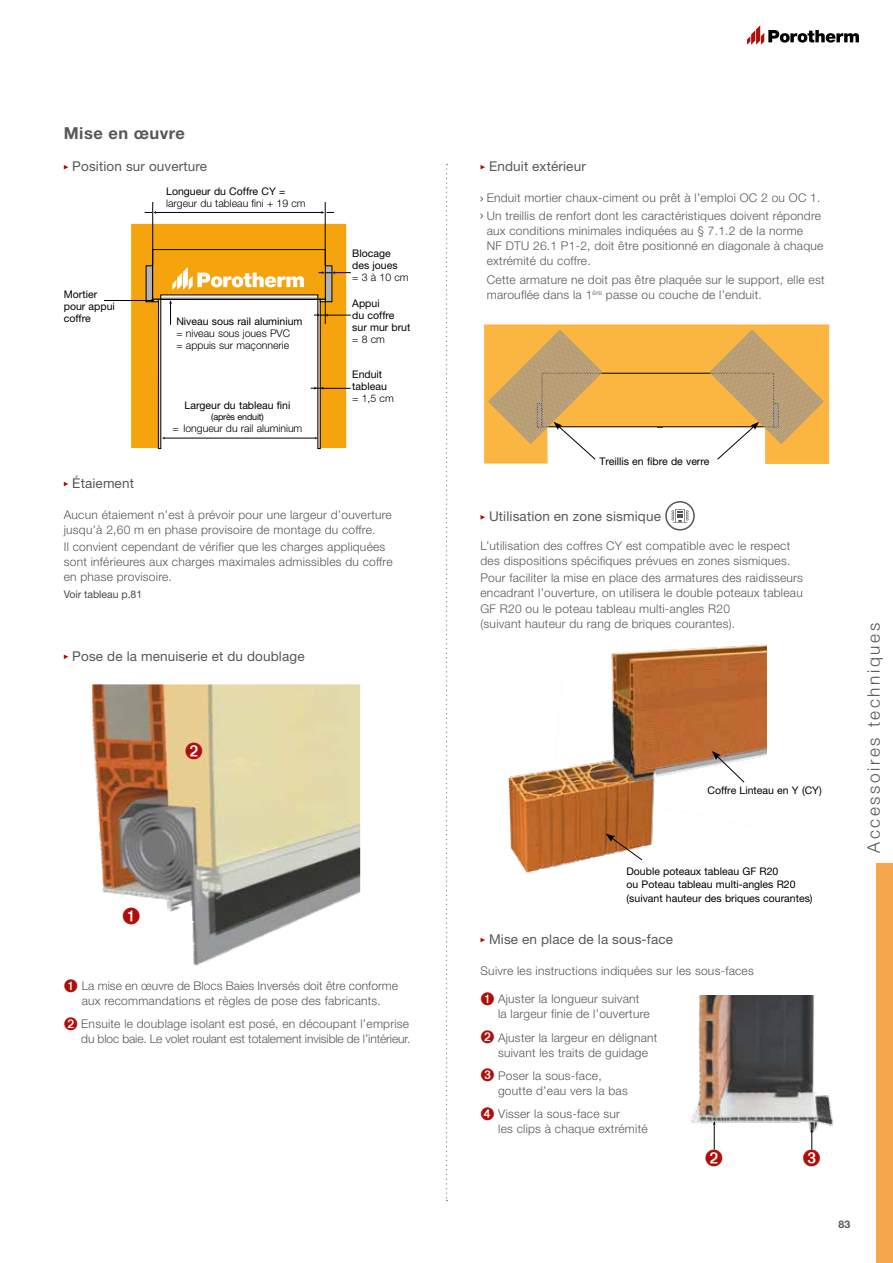
<style>
.page{position:relative;width:893px;height:1263px;background:#fff}
.page>*{position:absolute;margin:0;border:0;box-sizing:border-box;transform-origin:0 0}
.t1{font:300 17.25px "Helvetica Neue LT Std";letter-spacing:.15em;color:#575756}
.t2{font:700 16.5px "Helvetica Neue LT Std";letter-spacing:.03em;color:#575756}
.t3{font:13.5px "Helvetica Neue LT Std";letter-spacing:.01em;color:#575756}
.t4{font:300 12px/15px "Helvetica Neue LT Std";letter-spacing:.02em;color:#575756}
.t5{font:300 12px/15px "Helvetica Neue LT Std";letter-spacing:-.01em;color:#575756;text-align:right}
.t6{font:300 12px/15px "Helvetica Neue LT Std";color:#575756;text-align:center}
.t7{font:10.5px/13.5px "Helvetica Neue LT Std";color:#000}
.t8{font:300 10.5px/12px "Helvetica Neue LT Std";color:#000}
.t9{font:10.5px "Helvetica Neue LT Std";letter-spacing:-.005em;color:#4a4a49}
.t10{font:700 10.5px "Helvetica Neue LT Std";color:#575756}
.t11{font:9px "Helvetica Neue LT Std";letter-spacing:-.02em;color:#000}
.s1{color:#ae0f0a}
</style>
<div class="page">
<svg style="left:747px;top:25px;width:112px;height:20px"></svg>
<div style="left:876px;top:863px;width:17px;height:400px;background:#f6a64d"></div>
<svg style="left:480px;top:196px;width:3px;height:6px"></svg>
<svg style="left:480px;top:213px;width:3px;height:6px"></svg>
<svg style="left:64px;top:482px;width:4px;height:4px"></svg>
<svg style="left:480px;top:165px;width:5px;height:4px"></svg>
<svg style="left:64px;top:654px;width:4px;height:5px"></svg>
<svg style="left:446px;top:164px;width:1px;height:1037px"></svg>
<svg style="left:64px;top:165px;width:4px;height:4px"></svg>
<img style="left:508px;top:644px;width:258px;height:229px">
<svg style="left:712px;top:751px;width:33px;height:32px"></svg>
<svg style="left:606px;top:833px;width:37px;height:28px"></svg>
<svg style="left:130px;top:223px;width:217px;height:226px"></svg>
<div style="left:146px;top:266px;width:7px;height:36px;background:#b1b2b7"></div>
<div style="left:153px;top:250px;width:172px;height:49px;background:#f5a40d"></div>
<div style="left:152px;top:249px;width:174px;height:51px;border:1px solid #000"></div>
<div style="left:158px;top:299px;width:3px;height:150px;border:1px solid #000"></div>
<div style="left:318px;top:299px;width:3px;height:150px;border:1px solid #000"></div>
<hr style="left:152px;top:202px;width:1px;height:64px;background:#000">
<hr style="left:325px;top:202px;width:1px;height:64px;background:#000">
<hr style="left:155px;top:212px;width:167px;height:1px;background:#000">
<svg style="left:145px;top:211px;width:11px;height:3px"></svg>
<svg style="left:321px;top:211px;width:13px;height:3px"></svg>
<hr style="left:164px;top:438px;width:152px;height:1px;background:#000">
<svg style="left:311px;top:386px;width:40px;height:4px"></svg>
<img style="left:92px;top:684px;width:268px;height:282px">
<svg style="left:484px;top:324px;width:345px;height:140px"></svg>
<div style="left:542px;top:373px;width:232px;height:54px;background:#fab640"></div>
<svg style="left:488px;top:330px;width:114px;height:130px"></svg>
<svg style="left:709px;top:330px;width:115px;height:130px"></svg>
<svg style="left:480px;top:938px;width:5px;height:4px"></svg>
<img style="left:690px;top:995px;width:144px;height:136px">
<hr style="left:714px;top:1124px;width:1px;height:31px;background:#000">
<svg style="left:480px;top:515px;width:5px;height:4px"></svg>
<div style="left:665px;top:501px;width:30px;height:29px;border:2px solid #575756;border-radius:50%"></div>
<svg style="left:671px;top:509px;width:18px;height:14px"></svg>
<hr style="left:104px;top:300px;width:47px;height:1px;background:#000">
<svg style="left:151px;top:267px;width:200px;height:58px"></svg>
<svg style="left:123px;top:907px;width:17px;height:17px"></svg>
<svg style="left:186px;top:743px;width:16px;height:17px"></svg>
<svg style="left:803px;top:1129px;width:17px;height:21px"></svg>
<h2 class="t2" style="left:64px;top:123px;width:123px">Mise en œuvre</h2>
<p class="t3" style="left:72px;top:158px;width:136px">Position sur ouverture</p>
<p class="t7" style="left:64px;top:288px;width:53px;line-height:12px">Mortier pour appui coffre</p>
<p class="t3" style="left:72px;top:475px;width:63px">Étaiement</p>
<p class="t7" style="left:166px;top:184px;width:121px">Longueur du Coffre CY =</p>
<p class="t8" style="left:166px;top:197px;width:141px">largeur du tableau fini + 19 cm</p>
<p class="t7" style="left:176px;top:314px;width:128px">Niveau sous rail aluminium</p>
<p class="t8" style="left:176px;top:327px;width:115px">= niveau sous joues PVC = appuis sur maçonnerie</p>
<p class="t7" style="left:185px;top:398px;width:107px">Largeur du tableau fini</p>
<p class="t11" style="left:211px;top:411px;width:54px">(après enduit)</p>
<p class="t8" style="left:173px;top:422px;width:131px">= longueur du rail aluminium</p>
<p class="t7" style="left:352px;top:247px;width:47px;line-height:12.3px">Blocage des joues</p>
<p class="t8" style="left:352px;top:271px;width:58px">= 3 à 10 cm</p>
<p class="t7" style="left:352px;top:297px;width:60px;line-height:12.1px">Appui<br>du coffre sur mur brut</p>
<p class="t8" style="left:352px;top:333px;width:34px">= 8 cm</p>
<p class="t7" style="left:352px;top:368px;width:36px;line-height:12.3px">Enduit tableau</p>
<p class="t8" style="left:352px;top:392px;width:43px">= 1,5 cm</p>
<p class="t4" style="left:64px;top:507px;width:330px">Aucun étaiement n’est à prévoir pour une largeur d’ouverture jusqu’à 2,60 m en phase provisoire de montage du coffre.</p>
<p class="t4" style="left:64px;top:539px;width:330px">Il convient cependant de vérifier que les charges appliquées sont inférieures aux charges maximales admissibles du coffre en phase provisoire.</p>
<p class="t9" style="left:64px;top:588px;width:80px">Voir tableau p.81</p>
<p class="t3" style="left:72px;top:648px;width:234px">Pose de la menuiserie et du doublage</p>
<p class="t6" style="left:64px;top:978px;width:336px"><span class="s1">➊</span> La mise en œuvre de Blocs Baies Inversés doit être conforme aux recommandations et règles de pose des fabricants.</p>
<p class="t5" style="left:64px;top:1016px;width:348px"><span class="s1">➋</span> Ensuite le doublage isolant est posé, en découpant l’emprise du bloc baie. Le volet roulant est totalement invisible de l’intérieur.</p>
<p class="t3" style="left:489px;top:158px;width:98px">Enduit extérieur</p>
<p class="t4" style="left:487px;top:189px;width:336px;line-height:17.1px">Enduit mortier chaux-ciment ou prêt à l’emploi OC 2 ou OC 1.<br>Un treillis de renfort dont les caractéristiques doivent répondre</p>
<p class="t4" style="left:487px;top:223px;width:338px">aux conditions minimales indiquées au § 7.1.2 de la norme<br>NF DTU 26.1 P1-2, doit être positionné en diagonale à chaque extrémité du coffre.</p>
<p class="t4" style="left:487px;top:272px;width:339px">Cette armature ne doit pas être plaquée sur le support, elle est marouflée dans la 1<sup>ère</sup> passe ou couche de l’enduit.</p>
<p class="t7" style="left:599px;top:454px;width:112px">Treillis en fibre de verre</p>
<p class="t3" style="left:489px;top:508px;width:173px">Utilisation en zone sismique</p>
<p class="t4" style="left:480px;top:538px;width:311px">L’utilisation des coffres CY est compatible avec le respect des dispositions spécifiques prévues en zones sismiques.</p>
<p class="t4" style="left:480px;top:570px;width:324px">Pour faciliter la mise en place des armatures des raidisseurs encadrant l’ouverture, on utilisera le double poteaux tableau GF R20 ou le poteau tableau multi-angles R20<br>(suivant hauteur du rang de briques courantes).</p>
<p class="t7" style="left:707px;top:783px;width:116px">Coffre Linteau en Y (CY)</p>
<p class="t7" style="left:627px;top:864px;width:188px">Double poteaux tableau GF R20<br>ou Poteau tableau multi-angles R20 (suivant hauteur des briques courantes)</p>
<p class="t3" style="left:489px;top:931px;width:186px">Mise en place de la sous-face</p>
<p class="t4" style="left:480px;top:963px;width:275px">Suivre les instructions indiquées sur les sous-faces</p>
<p class="t4" style="left:498px;top:991px;width:153px;text-indent:-18px"><span class="s1">➊</span> Ajuster la longueur suivant la largeur finie de l’ouverture</p>
<p class="t4" style="left:498px;top:1030px;width:161px;text-indent:-18px"><span class="s1">➋</span> Ajuster la largeur en délignant suivant les traits de guidage</p>
<p class="t4" style="left:498px;top:1068px;width:131px;text-indent:-18px"><span class="s1">➌</span> Poser la sous-face, goutte d’eau vers la bas</p>
<p class="t4" style="left:498px;top:1106px;width:151px;text-indent:-18px"><span class="s1">➍</span> Visser la sous-face sur<br>les clips à chaque extrémité</p>
<h1 class="t1" style="left:863px;top:853px;width:231px;rotate:-90deg">Accessoires techniques</h1>
<p class="t10" style="left:838px;top:1218px;width:13px">83</p>
</div>
